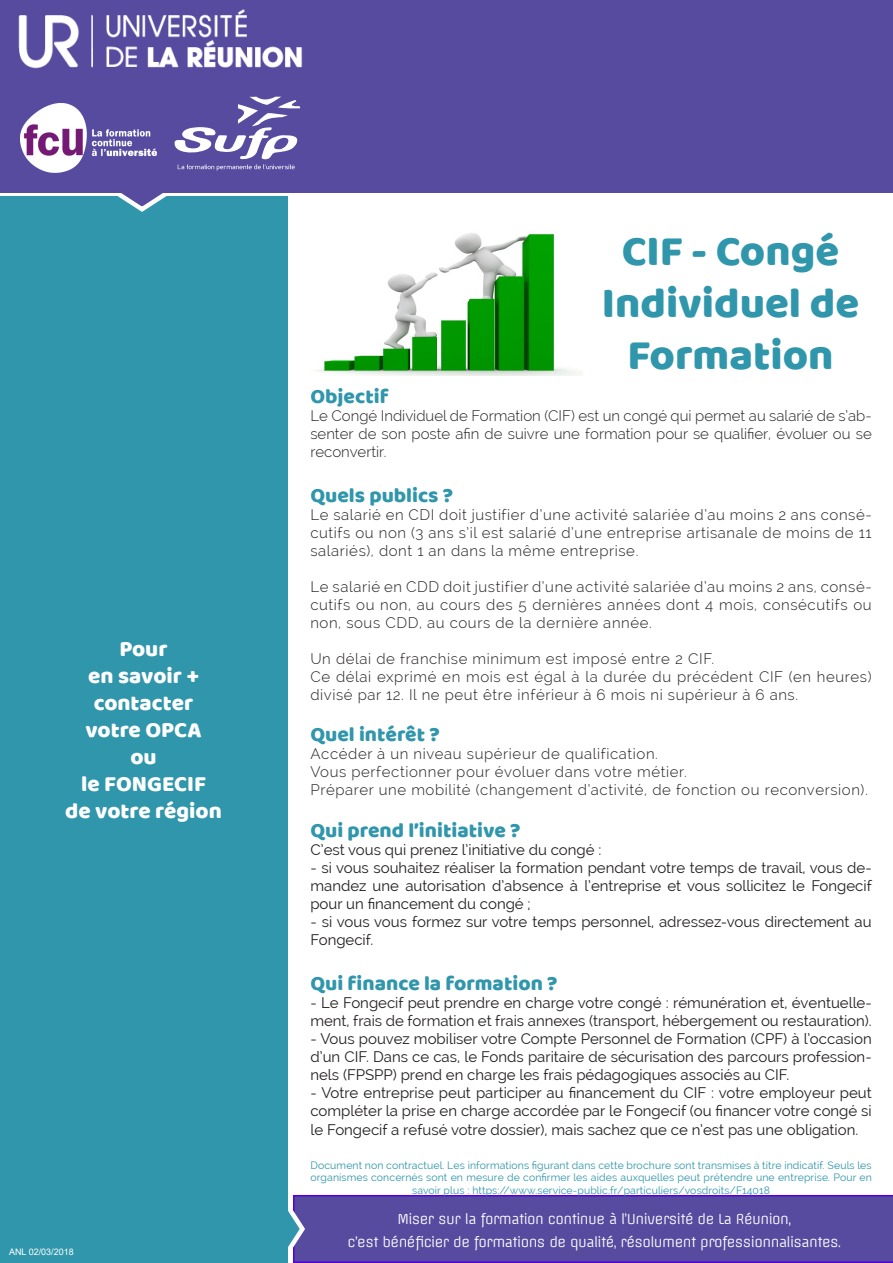
<style>
.page{position:relative;width:893px;height:1263px;background:#fff}
.page>*{position:absolute;margin:0;border:0;box-sizing:border-box;transform-origin:0 0}
.t1{font:43.5px/52.2px "Baloo Thambi";color:#3096ab;text-align:center}
.t2{font:22.5px "Baloo Da";color:#fff}
.t3{font:21px "Baloo Thambi";color:#3096ab}
.t4{font:15px/18px "Raleway";color:#231f20}
.t5{font:300 15px/18px "Raleway";letter-spacing:.04em;color:#231f20;text-align:justify}
.t6{font:13.5px "Offside";letter-spacing:-.04em;color:#fff}
.t7{font:10.5px/12.6px "Raleway";letter-spacing:.01em;color:#3096ab;text-align:center}
.t8{font:9px "Arial";color:#fff}
</style>
<div class="page">
<svg style="left:287px;top:1184px;width:606px;height:79px;background:#6f62af"></svg>
<div style="left:0;top:196px;width:287px;height:1067px;background:#3096ab"></div>
<svg style="left:117px;top:193px;width:50px;height:19px"></svg>
<div style="left:0;top:0;width:893px;height:193px;background:#574b9f"></div>
<img style="left:316px;top:233px;width:265px;height:142px">
<img style="left:18px;top:9px;width:285px;height:60px">
<svg style="left:174px;top:97px;width:127px;height:74px"></svg>
<img style="left:20px;top:103px;width:136px;height:69px">
<p class="t2" style="left:119px;top:635px;width:50px">Pour</p>
<p class="t2" style="left:88px;top:662px;width:112px">en savoir +</p>
<p class="t2" style="left:94px;top:689px;width:101px">contacter</p>
<p class="t2" style="left:85px;top:716px;width:118px">votre OPCA</p>
<p class="t2" style="left:130px;top:743px;width:28px">ou</p>
<p class="t2" style="left:81px;top:770px;width:126px">le FONGECIF</p>
<p class="t2" style="left:65px;top:797px;width:158px">de votre région</p>
<p class="t8" style="left:9px;top:1245px;width:66px">ANL 02/03/2018</p>
<p class="t1" style="left:622px;top:226px;width:219px">CIF - Congé</p>
<p class="t1" style="left:602px;top:279px;width:259px">Individuel de<br>Formation</p>
<p class="t3" style="left:310px;top:381px;width:80px">Objectif</p>
<p class="t5" style="left:310px;top:406px;width:563px">Le Congé Individuel de Formation (CIF) est un congé qui permet au salarié de s’ab&shy;senter de son poste afin de suivre une formation pour se qualifier, évoluer ou se reconvertir.</p>
<p class="t3" style="left:310px;top:480px;width:144px">Quels publics ?</p>
<p class="t5" style="left:310px;top:505px;width:563px">Le salarié en CDI doit justifier d’une activité salariée d’au moins 2 ans consé&shy;cutifs ou non (3 ans s’il est salarié d’une entreprise artisanale de moins de 11 salariés), dont 1 an dans la même entreprise.</p>
<p class="t5" style="left:310px;top:577px;width:563px">Le salarié en CDD doit justifier d’une activité salariée d’au moins 2 ans, consé&shy;cutifs ou non, au cours des 5 dernières années dont 4 mois, consécutifs ou non, sous CDD, au cours de la dernière année.</p>
<p class="t5" style="left:310px;top:649px;width:405px">Un délai de franchise minimum est imposé entre 2 CIF.</p>
<p class="t5" style="left:310px;top:667px;width:563px">Ce délai exprimé en mois est égal à la durée du précédent CIF (en heures) divisé par 12. Il ne peut être inférieur à 6 mois ni supérieur à 6 ans.</p>
<p class="t3" style="left:310px;top:719px;width:131px">Quel intérêt ?</p>
<p class="t5" style="left:310px;top:745px;width:349px">Accéder à un niveau supérieur de qualification.</p>
<p class="t5" style="left:310px;top:763px;width:378px">Vous perfectionner pour évoluer dans votre métier.</p>
<p class="t5" style="left:310px;top:781px;width:559px">Préparer une mobilité (changement d’activité, de fonction ou reconversion).</p>
<p class="t3" style="left:310px;top:814px;width:212px">Qui prend l’initiative ?</p>
<p class="t4" style="left:310px;top:840px;width:292px">C’est vous qui prenez l’initiative du congé :</p>
<p class="t4" style="left:310px;top:858px;width:563px;text-align:justify">- si vous souhaitez réaliser la formation pendant votre temps de travail, vous de&shy;mandez une autorisation d’absence à l’entreprise et vous sollicitez le Fongecif pour un financement du congé ;</p>
<p class="t4" style="left:310px;top:912px;width:563px">- si vous vous formez sur votre temps personnel, adressez-vous directement au<br>Fongecif.</p>
<p class="t3" style="left:310px;top:967px;width:249px">Qui finance la formation ?</p>
<p class="t4" style="left:310px;top:993px;width:563px">- Le Fongecif peut prendre en charge votre congé : rémunération et, éventuelle&shy;ment, frais de formation et frais annexes (transport, hébergement ou restauration).</p>
<p class="t4" style="left:310px;top:1029px;width:563px;text-align:justify">- Vous pouvez mobiliser votre Compte Personnel de Formation (CPF) à l’occasion d’un CIF. Dans ce cas, le Fonds paritaire de sécurisation des parcours profession&shy;nels (FPSPP) prend en charge les frais pédagogiques associés au CIF.</p>
<p class="t4" style="left:310px;top:1083px;width:563px">- Votre entreprise peut participer au financement du CIF : votre employeur peut compléter la prise en charge accordée par le Fongecif (ou financer votre congé si</p>
<p class="t4" style="left:310px;top:1121px;width:549px">le Fongecif a refusé votre dossier), mais sachez que ce n’est pas une obligation.</p>
<p class="t7" style="left:310px;top:1158px;width:563px">Document non contractuel. Les informations figurant dans cette brochure sont transmises à titre indicatif. Seuls les organismes concernés sont en mesure de confirmer les aides auxquelles peut prétendre une entreprise. Pour en savoir plus : https://www.service-public.fr/particuliers/vosdroits/F14018</p>
<p class="t6" style="left:397px;top:1211px;width:395px">Miser sur la formation continue à l’Université de La Réunion,</p>
<p class="t6" style="left:348px;top:1233px;width:495px">c’est bénéficier de formations de qualité, résolument professionnalisantes.</p>
</div>
